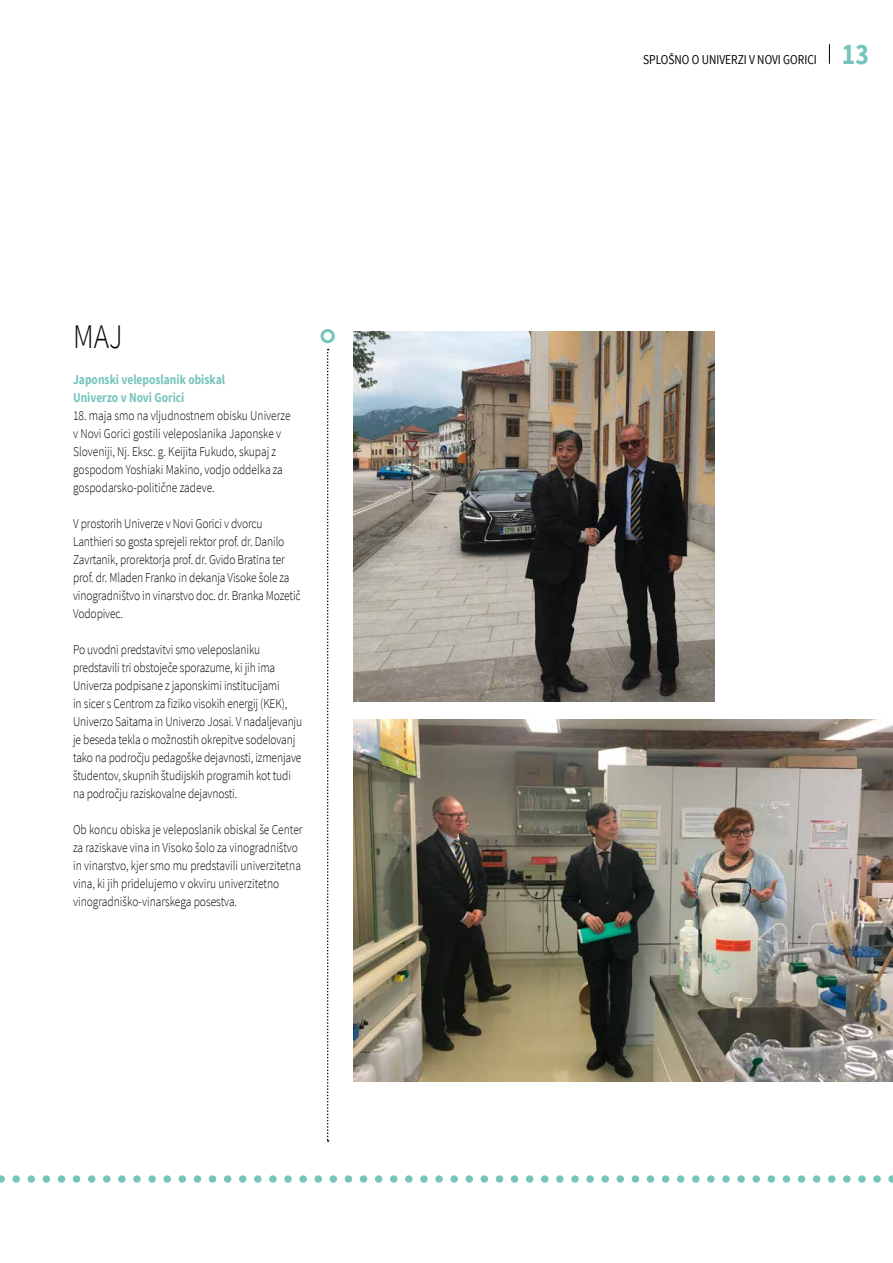
<style>
.page{position:relative;width:893px;height:1263px;background:#fff}
.page>*{position:absolute;margin:0;border:0;box-sizing:border-box;transform-origin:0 0}
.t1{font:300 34.5px "Source Sans Pro";color:#000;scale:.85 1}
.t2{font:700 30px "Source Sans Pro";color:#76c5bc;scale:.85 1}
.t3{font:300 13.5px/18px "Source Sans Pro";letter-spacing:-.01em;color:#000;scale:.85 1}
.t4{font:700 13.5px/18px "Source Sans Pro";color:#76c5bc;scale:.85 1}
.t5{font:13.5px "Source Sans Pro";color:#000;scale:.85 1}
</style>
<div class="page">
<svg style="left:829px;top:44px;width:1px;height:20px"></svg>
<img style="left:353px;top:332px;width:362px;height:370px">
<img style="left:353px;top:719px;width:540px;height:362px">
<svg style="left:0;top:1175px;width:893px;height:8px"></svg>
<svg style="left:327px;top:349px;width:2px;height:793px"></svg>
<div style="left:321px;top:329px;width:14px;height:14px;border:3px solid #76c5bc;border-radius:50%"></div>
<h1 class="t1" style="left:73px;top:315px;width:60px">MAJ</h1>
<p class="t4" style="left:73px;top:371px;width:180px">Japonski veleposlanik obiskal<br>Univerzo v Novi Gorici</p>
<p class="t3" style="left:73px;top:406px;width:257px">18. maja smo na vljudnostnem obisku Univerze v Novi Gorici gostili veleposlanika Japonske v Sloveniji, Nj. Eksc. g. Keijita Fukudo, skupaj z gospodom Yoshiaki Makino, vodjo oddelka za gospodarsko-politične zadeve.</p>
<p class="t3" style="left:73px;top:514px;width:269px">V prostorih Univerze v Novi Gorici v dvorcu Lanthieri so gosta sprejeli rektor prof. dr. Danilo Zavrtanik, prorektorja prof. dr. Gvido Bratina ter prof. dr. Mladen Franko in dekanja Visoke šole za vinogradništvo in vinarstvo doc. dr. Branka Mozetič Vodopivec.</p>
<p class="t3" style="left:73px;top:640px;width:271px">Po uvodni predstavitvi smo veleposlaniku predstavili tri obstoječe sporazume, ki jih ima Univerza podpisane z japonskimi institucijami<br>in sicer s Centrom za fiziko visokih energij (KEK), Univerzo Saitama in Univerzo Josai. V nadaljevanju je beseda tekla o možnostih okrepitve sodelovanj tako na področju pedagoške dejavnosti, izmenjave študentov, skupnih študijskih programih kot tudi na področju raziskovalne dejavnosti.</p>
<p class="t3" style="left:73px;top:820px;width:271px">Ob koncu obiska je veleposlanik obiskal še Center za raziskave vina in Visoko šolo za vinogradništvo in vinarstvo, kjer smo mu predstavili univerzitetna vina, ki jih pridelujemo v okviru univerzitetno vinogradniško-vinarskega posestva.</p>
<p class="t5" style="left:643px;top:51px;width:206px">SPLOŠNO O UNIVERZI V NOVI GORICI</p>
<h2 class="t2" style="left:842px;top:35px;width:33px">13</h2>
</div>
